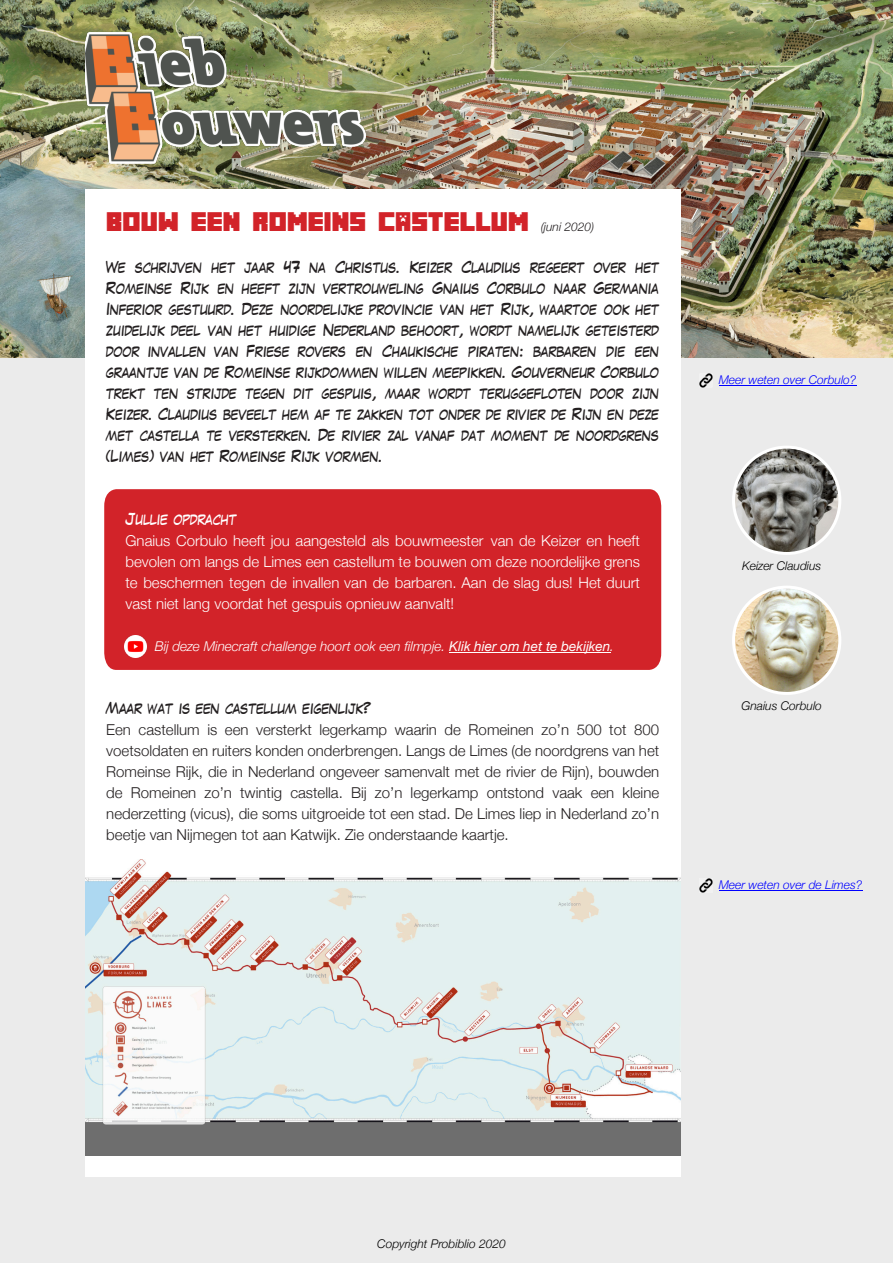
<style>
.page{position:relative;width:893px;height:1263px;background:#fff}
.page>*{position:absolute;margin:0;border:0;box-sizing:border-box;transform-origin:0 0}
.t1{font:24px "Minecrafter";color:#d22329}
.t2{font:300 15px/21px "Helvetica Neue";color:#231f20;text-align:justify}
.t3{font:300 15px/21px "Helvetica Neue";color:#fff;text-align:justify}
.t4{font:13.5px/21px "Laffayette Comic Pro";color:#231f20;text-align:justify}
.t5{font:italic 300 13.5px "Helvetica Neue";color:#fff}
.t6{font:13.5px "Laffayette Comic Pro";color:#fff}
.t7{font:italic 300 12px "Helvetica Neue";color:#000}
.t8{font:italic 300 12px "Helvetica Neue";color:#00f}
.s1{font-family:"Helvetica Neue";font-weight:300;font-style:italic;font-size:12px;color:#231f20}
.s2{font-weight:400}
</style>
<div class="page">
<img style="left:0;top:0;width:893px;height:1263px">
<div style="left:85px;top:189px;width:595px;height:945px;background:#fff"></div>
<img style="left:85px;top:32px;width:281px;height:131px">
<div style="left:104px;top:489px;width:557px;height:181px;background:#d22329"></div>
<hr style="left:449px;top:652px;width:161px;height:1px;background:#fff">
<img style="left:733px;top:447px;width:107px;height:106px;border-radius:50%">
<div style="left:732px;top:446px;width:109px;height:109px;border:3px solid #fff;border-radius:50%"></div>
<img style="left:733px;top:587px;width:107px;height:106px;border-radius:50%">
<div style="left:732px;top:586px;width:109px;height:109px;border:3px solid #fff;border-radius:50%"></div>
<img style="left:125px;top:635px;width:22px;height:22px">
<hr style="left:719px;top:890px;width:143px;height:1px;background:#00f">
<hr style="left:719px;top:386px;width:137px;height:1px;background:#00f">
<img style="left:699px;top:374px;width:14px;height:13px">
<img style="left:699px;top:879px;width:14px;height:13px">
<div style="left:85px;top:1155px;width:595px;height:21px;background:#fff"></div>
<img style="left:85px;top:860px;width:595px;height:295px">
<h1 class="t1" style="left:106px;top:213px;width:490px">BOUW EEN ROMEINS CASTELLUM <span class="s1">(juni 2020)</span></h1>
<p class="t4" style="left:106px;top:259px;width:554px">We schrijven het jaar 47 na Christus. Keizer Claudius regeert over het Romeinse Rijk en heeft zijn vertrouweling Gnaius Corbulo naar Germania Inferior gestuurd. Deze noordelijke provincie van het Rijk, waartoe ook het zuidelijk deel van het huidige Nederland behoort, wordt namelijk geteisterd door invallen van Friese rovers en Chaukische piraten: barbaren die een graantje van de Romeinse rijkdommen willen meepikken. Gouverneur Corbulo trekt ten strijde tegen dit gespuis, maar wordt teruggefloten door zijn Keizer. Claudius beveelt hem af te zakken tot onder de rivier de Rijn en deze met castella te versterken. De rivier zal vanaf dat moment de noordgrens (Limes) van het Romeinse Rijk vormen.</p>
<p class="t6" style="left:125px;top:515px;width:113px">Jullie opdracht</p>
<p class="t3" style="left:125px;top:530px;width:516px">Gnaius Corbulo heeft jou aangesteld als bouwmeester van de Keizer en heeft bevolen om langs de Limes een castellum te bouwen om deze noordelĳke grens te beschermen tegen de invallen van de barbaren. Aan de slag dus! Het duurt vast niet lang voordat het gespuis opnieuw aanvalt!</p>
<p class="t5" style="left:155px;top:638px;width:461px">Bĳ deze Minecraft challenge hoort ook een filmpje. <span class="s2">Klik hier om het te bekĳken</span>.</p>
<p class="t4" style="left:106px;top:700px;width:266px">Maar wat is een castellum eigenlijk?</p>
<p class="t2" style="left:106px;top:719px;width:554px">Een castellum is een versterkt legerkamp waarin de Romeinen zo’n 500 tot 800 voetsoldaten en ruiters konden onderbrengen. Langs de Limes (de noordgrens van het Romeinse Rĳk, die in Nederland ongeveer samenvalt met de rivier de Rĳn), bouwden de Romeinen zo’n twintig castella. Bĳ zo’n legerkamp ontstond vaak een kleine nederzetting (vicus), die soms uitgroeide tot een stad. De Limes liep in Nederland zo’n beetje van Nĳmegen tot aan Katwĳk. Zie onderstaande kaartje.</p>
<p class="t8" style="left:719px;top:373px;width:139px">Meer weten over Corbulo?</p>
<p class="t7" style="left:742px;top:559px;width:81px">Keizer Claudius</p>
<p class="t7" style="left:741px;top:699px;width:82px">Gnaius Corbulo</p>
<p class="t8" style="left:719px;top:877px;width:145px">Meer weten over de Limes?</p>
<p class="t7" style="left:377px;top:1236px;width:130px">Copyright Probiblio 2020</p>
</div>
